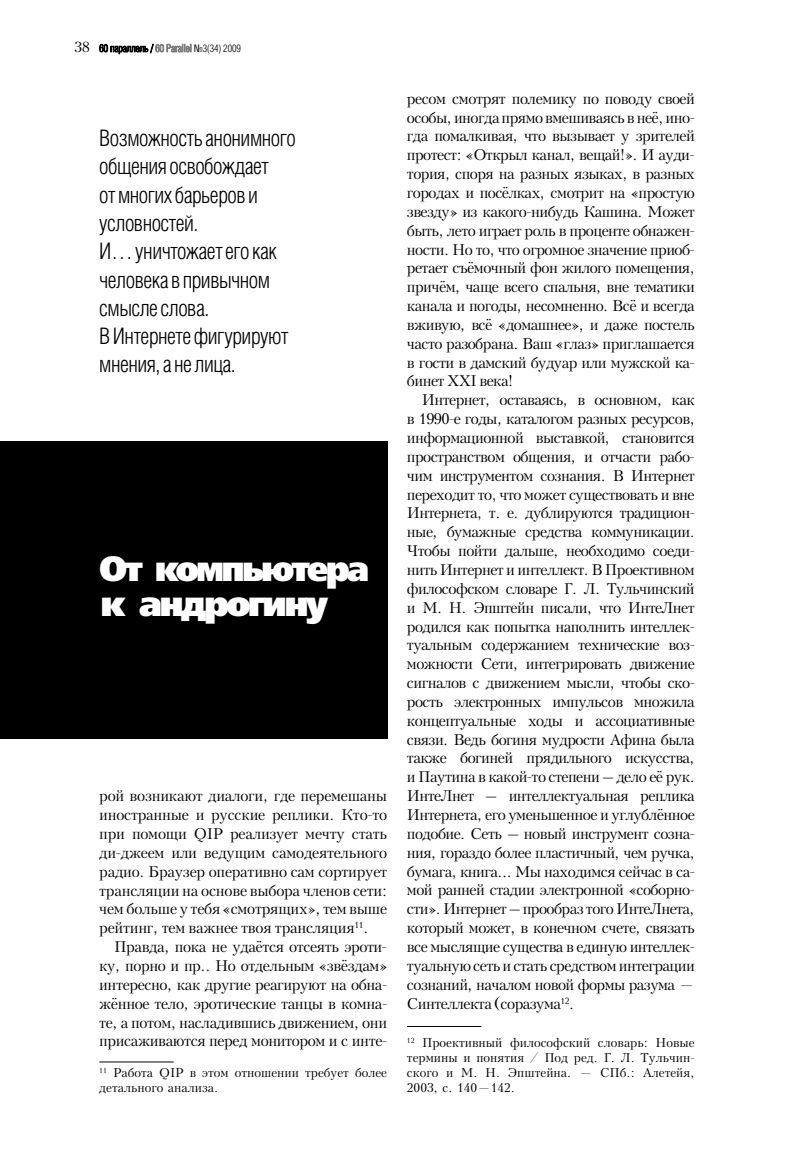
<style>
.page{position:relative;width:794px;height:1166px;background:#fff}
.page>*{position:absolute;margin:0;border:0;box-sizing:border-box;transform-origin:0 0}
.t1{font:35px/35px "Free Set Black C";letter-spacing:-.08em;color:#fff;scale:.96 1}
.t2{font:300 22.75px/28.3px "Helios Cond";letter-spacing:-.02em;color:#000}
.t3{font:14.88px/18.9px "Kudrashov C";letter-spacing:-.035em;color:#000;text-align:justify}
.t4{font:12.25px/14.7px "Kudrashov C";color:#000}
</style>
<div class="page">
<hr style="left:99px;top:1061px;width:75px;height:1px;background:#000">
<hr style="left:407px;top:1026px;width:74px;height:1px;background:#000">
<div style="left:0;top:441px;width:387px;height:298px;background:#000"></div>
<svg style="left:99px;top:44px;width:92px;height:10px"></svg>
<h2 class="t2" style="left:99px;top:124px;width:198px">Возможность анонимного общения освобождает<br>от многих барьеров и условностей.<br>И… уничтожает его как человека в привычном смысле слова.<br>В Интернете фигурируют мнения, а не лица.</h2>
<h1 class="t1" style="left:99px;top:551px;width:282px">От компьютера к андрогину</h1>
<p class="t3" style="left:99px;top:787px;width:289px">рой возникают диалоги, где перемешаны иностранные и русские реплики. Кто-то при помощи QIP реализует мечту стать ди-джеем или ведущим самодеятельного радио. Браузер оперативно сам сортирует трансляции на основе выбора членов сети: чем больше у тебя «смотрящих», тем выше рейтинг, тем важнее твоя трансляция<sup>11</sup>.</p>
<p class="t3" style="left:99px;top:937px;width:289px;text-indent:15px">Правда, пока не удаётся отсеять эроти&shy;ку, порно и пр.. Но отдельным «звёздам» интересно, как другие реагируют на обна&shy;жённое тело, эротические танцы в комна&shy;те, а потом, насладившись движением, они присаживаются перед монитором и с инте-</p>
<p class="t4" style="left:99px;top:1065px;width:289px"><sup>11</sup> Работа QIP в этом отношении требует более детального анализа.</p>
<p class="t3" style="left:407px;top:89px;width:289px">ресом смотрят полемику по поводу своей особы, иногда прямо вмешиваясь в неё, ино&shy;гда помалкивая, что вызывает у зрителей протест: «Открыл канал, вещай!». И ауди&shy;тория, споря на разных языках, в разных городах и посёлках, смотрит на «простую звезду» из какого-нибудь Кашина. Может быть, лето играет роль в проценте обнажен&shy;ности. Но то, что огромное значение приоб&shy;ретает съёмочный фон жилого помещения, причём, чаще всего спальня, вне тематики канала и погоды, несомненно. Всё и всегда вживую, всё «домашнее», и даже постель часто разобрана. Ваш «глаз» приглашается в гости в дамский будуар или мужской ка&shy;бинет ХХI века!</p>
<p class="t3" style="left:407px;top:391px;width:289px;text-indent:15px">Интернет, оставаясь, в основном, как в 1990-е годы, каталогом разных ресурсов, информационной выставкой, становится пространством общения, и отчасти рабо&shy;чим инструментом сознания. В Интернет переходит то, что может существовать и вне Интернета, т. е. дублируются традицион&shy;ные, бумажные средства коммуникации.<br>Чтобы пойти дальше, необходимо соеди&shy;нить Интернет и интеллект. В Проективном философском словаре Г. Л. Тульчинский и М. Н. Эпштейн писали, что ИнтеЛнет родился как попытка наполнить интеллек&shy;туальным содержанием технические воз&shy;можности Сети, интегрировать движение сигналов с движением мысли, чтобы ско&shy;рость электронных импульсов множила концептуальные ходы и ассоциативные связи. Ведь богиня мудрости Афина была также богиней прядильного искусства, и Паутина в какой-то степени – дело её рук.<br>ИнтеЛнет – интеллектуальная реплика Интернета, его уменьшенное и углублённое подобие. Сеть – новый инструмент созна&shy;ния, гораздо более пластичный, чем ручка, бумага, книга... Мы находимся сейчас в са&shy;мой ранней стадии электронной «соборно&shy;сти». Интернет – прообраз того ИнтеЛнета, который может, в конечном счете, связать все мыслящие существа в единую интеллек&shy;туальную сеть и стать средством интеграции сознаний, началом новой формы разума — Синтеллекта (соразума<sup>12</sup>.</p>
<p class="t4" style="left:407px;top:1036px;width:289px;text-align:justify"><sup>12</sup> Проективный философский словарь: Новые термины и понятия / Под ред. Г. Л. Тульчин&shy;ского и М. Н. Эпштейна. — СПб.: Алетейя, 2003, с. 140—142.</p>
</div>
